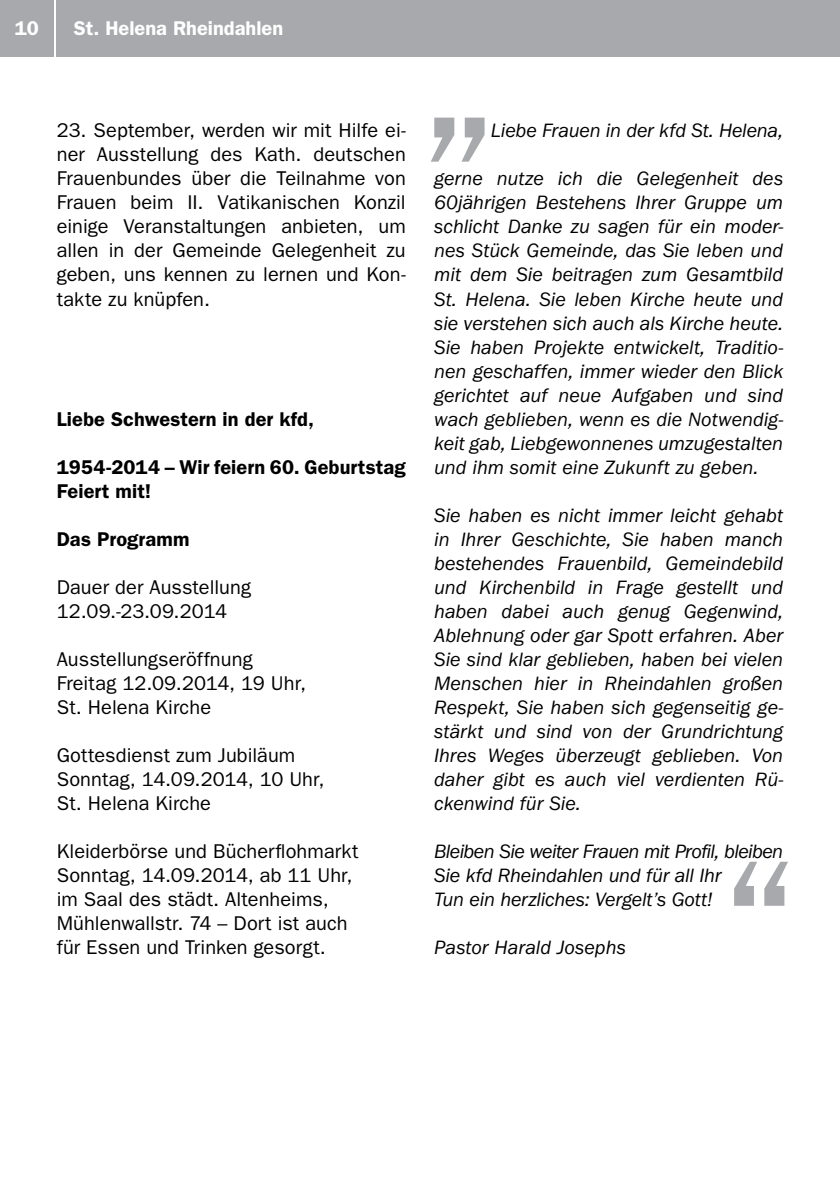
<style>
.page{position:relative;width:840px;height:1191px;background:#fff}
.page>*{position:absolute;margin:0;border:0;box-sizing:border-box;transform-origin:0 0}
.t1{font:200px "Franklin Gothic LT";color:#a7a9ac}
.t2{font:italic 20px/24px "Franklin Gothic LT";letter-spacing:-.005em;color:#000;text-align:justify}
.t3{font:20px/24px "Franklin Gothic LT";letter-spacing:.005em;color:#000}
.t4{font:600 20px/24px "Franklin Gothic LT";letter-spacing:.005em;color:#000}
.t5{font:600 20px "Franklin Gothic LT";color:#fff}
</style>
<div class="page">
<div style="left:0;top:0;width:54px;height:57px;background:#a7a9ac"></div>
<div style="left:57px;top:0;width:782px;height:57px;background:#a7a9ac"></div>
<p class="t5" style="left:15px;top:17px;width:26px">10</p>
<p class="t5" style="left:74px;top:17px;width:211px">St. Helena Rheindahlen</p>
<p class="t3" style="left:57px;top:119px;width:350px;text-align:justify">23. September, werden wir mit Hilfe ei&shy;ner Ausstellung des Kath. deutschen Frauenbundes über die Teilnahme von Frauen beim II. Vatikanischen Konzil einige Veranstaltungen anbieten, um allen in der Gemeinde Gelegenheit zu geben, uns kennen zu lernen und Kon&shy;takte zu knüpfen.</p>
<p class="t4" style="left:57px;top:407px;width:259px">Liebe Schwestern in der kfd,</p>
<p class="t4" style="left:57px;top:455px;width:350px">1954-2014 – Wir feiern 60. Geburtstag<br>Feiert mit!</p>
<p class="t4" style="left:57px;top:527px;width:134px">Das Programm</p>
<p class="t3" style="left:57px;top:575px;width:196px">Dauer der Ausstellung<br>12.09.-23.09.2014</p>
<p class="t3" style="left:57px;top:647px;width:250px">Ausstellungseröffnung<br>Freitag 12.09.2014, 19 Uhr,<br>St. Helena Kirche</p>
<p class="t3" style="left:57px;top:743px;width:269px">Gottesdienst zum Jubiläum<br>Sonntag, 14.09.2014, 10 Uhr,<br>St. Helena Kirche</p>
<p class="t3" style="left:57px;top:839px;width:303px">Kleiderbörse und Bücherflohmarkt<br>Sonntag, 14.09.2014, ab 11 Uhr, im Saal des städt. Altenheims,<br>Mühlenwallstr. 74 – Dort ist auch für Essen und Trinken gesorgt.</p>
<h1 class="t1" style="left:411px;top:-45px;width:94px">„</h1>
<p class="t2" style="left:490px;top:119px;width:293px">Liebe Frauen in der kfd St. Helena,</p>
<p class="t2" style="left:434px;top:167px;width:350px">gerne nutze ich die Gelegenheit des 60jährigen Bestehens Ihrer Gruppe um schlicht Danke zu sagen für ein moder&shy;nes Stück Gemeinde, das Sie leben und mit dem Sie beitragen zum Gesamtbild St. Helena. Sie leben Kirche heute und sie verstehen sich auch als Kirche heute.<br>Sie haben Projekte entwickelt, Traditio&shy;nen geschaffen, immer wieder den Blick gerichtet auf neue Aufgaben und sind wach geblieben, wenn es die Notwendig&shy;keit gab, Liebgewonnenes umzugestalten und ihm somit eine Zukunft zu geben.</p>
<p class="t2" style="left:434px;top:503px;width:350px">Sie haben es nicht immer leicht gehabt in Ihrer Geschichte, Sie haben manch bestehendes Frauenbild, Gemeindebild und Kirchenbild in Frage gestellt und haben dabei auch genug Gegenwind, Ablehnung oder gar Spott erfahren. Aber Sie sind klar geblieben, haben bei vielen Menschen hier in Rheindahlen großen Respekt, Sie haben sich gegenseitig ge&shy;stärkt und sind von der Grundrichtung Ihres Weges überzeugt geblieben. Von daher gibt es auch viel verdienten Rü&shy;ckenwind für Sie.</p>
<p class="t2" style="left:434px;top:839px;width:350px;text-align:left">Bleiben Sie weiter Frauen mit Profil, bleiben<br>Sie kfd Rheindahlen und für all Ihr<br>Tun ein herzliches: Vergelt’s Gott!</p>
<p class="t2" style="left:434px;top:935px;width:193px">Pastor Harald Josephs</p>
<h1 class="t1" style="left:806px;top:1068px;width:93px;rotate:-180deg">„</h1>
</div>
